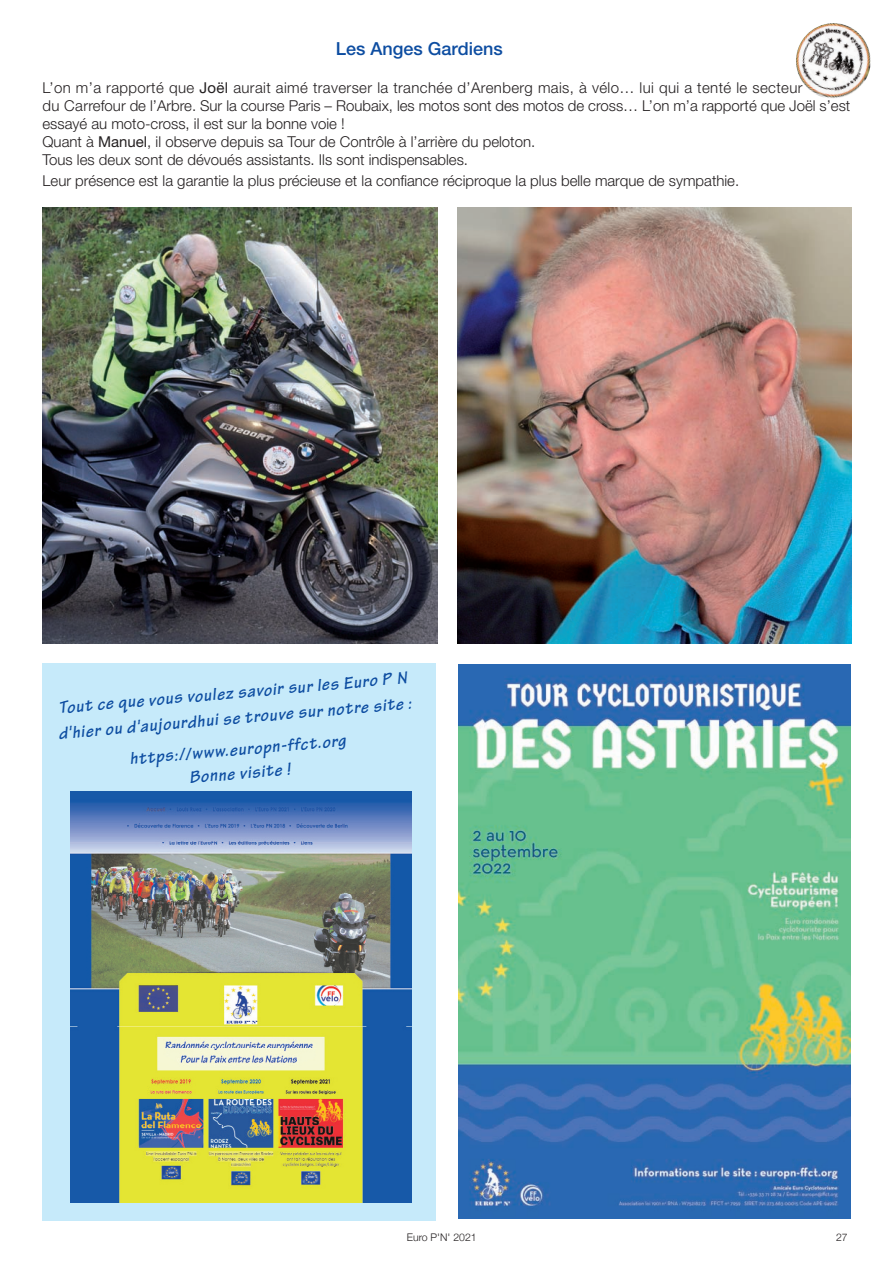
<style>
.page{position:relative;width:893px;height:1263px;background:#fff}
.page>*{position:absolute;margin:0;border:0;box-sizing:border-box;transform-origin:0 0}
.t1{font:italic 700 18px/25.5px "Tekton Pro";color:#0d4da1}
.t2{font:500 18px "Helvetica Neue LT Pro";color:#0d4da1}
.t3{font:300 15px/18px "Helvetica Neue LT Pro";color:#231f20}
.t4{font:300 10.5px "Helvetica Neue";color:#231f20}
.s1{font-weight:400}
</style>
<div class="page">
<img style="left:43px;top:207px;width:394px;height:437px">
<img style="left:457px;top:207px;width:395px;height:437px">
<div style="left:43px;top:663px;width:393px;height:557px;background:#c6eafa"></div>
<img style="left:71px;top:791px;width:340px;height:411px">
<img style="left:458px;top:664px;width:392px;height:555px">
<img style="left:796px;top:23px;width:75px;height:75px">
<p class="t2" style="left:336px;top:43px;width:168px">Les Anges Gardiens</p>
<p class="t3" style="left:43px;top:80px;width:809px">L’on m’a rapporté que <span class="s1">Joël</span> aurait aimé traverser la tranchée d’Arenberg mais, à vélo… lui qui a tenté le secteur<br>du Carrefour de l’Arbre. Sur la course Paris – Roubaix, les motos sont des motos de cross… L’on m’a rapporté que Joël s’est essayé au moto-cross, il est sur la bonne voie !<br>Quant à <span class="s1">Manuel</span>, il observe depuis sa Tour de Contrôle à l’arrière du peloton.<br>Tous les deux sont de dévoués assistants. Ils sont indispensables.</p>
<p class="t3" style="left:43px;top:173px;width:698px">Leur présence est la garantie la plus précieuse et la confiance réciproque la plus belle marque de sympathie.</p>
<p class="t1" style="left:55px;top:698px;width:356px;rotate:-5deg">Tout ce que vous voulez savoir sur les Euro P N d'hier ou d'aujourdhui se trouve sur notre site :</p>
<p class="t1" style="left:129px;top:749px;width:219px;line-height:23.7px;text-align:center;rotate:-5deg">https://www.europn-ffct.org<br>Bonne visite !</p>
<p class="t4" style="left:407px;top:1230px;width:71px">Euro P'N' 2021</p>
<p class="t4" style="left:836px;top:1230px;width:13px">27</p>
</div>
